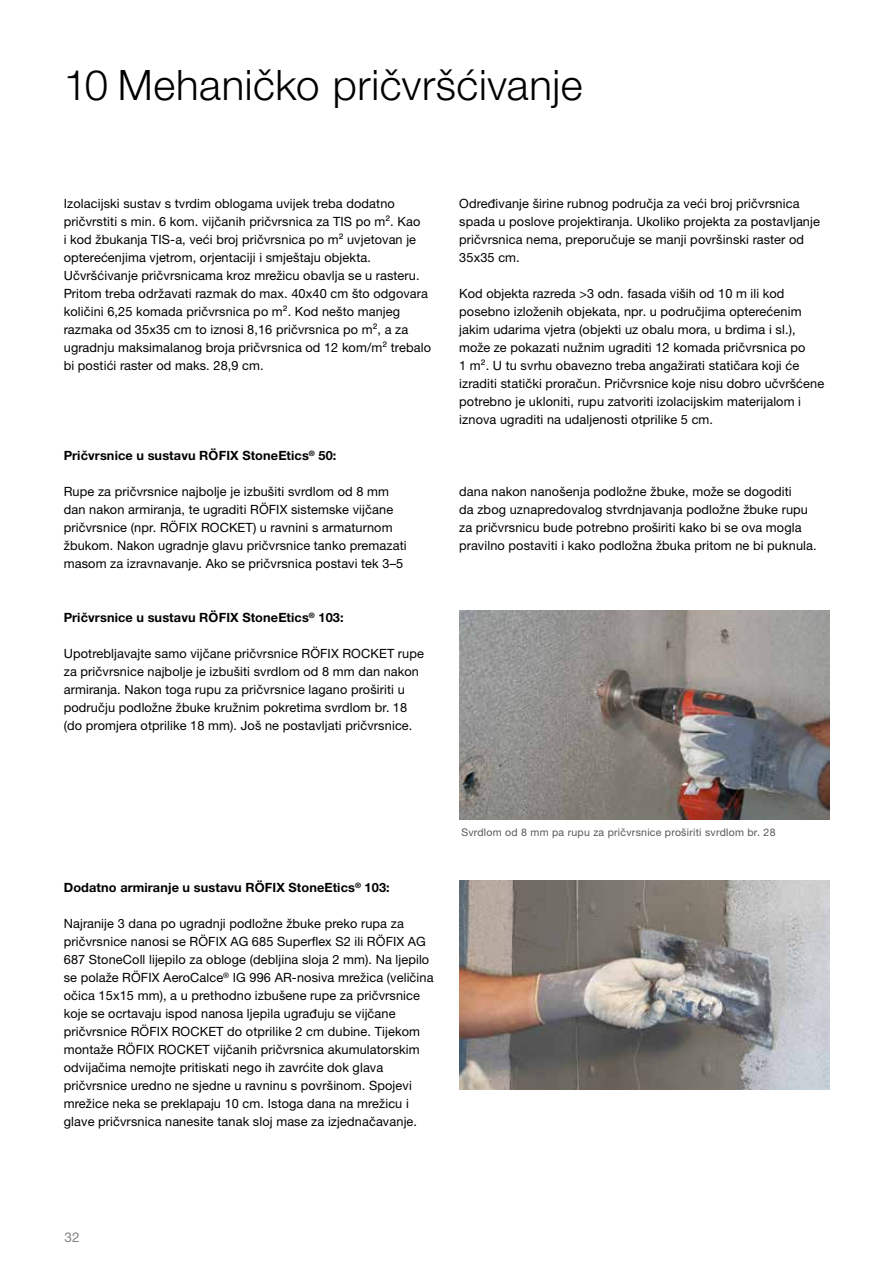
<style>
.page{position:relative;width:893px;height:1263px;background:#fff}
.page>*{position:absolute;margin:0;border:0;box-sizing:border-box;transform-origin:0 0}
.t1{font:300 42px "Helvetica Neue LTW1 G";letter-spacing:.015em;color:#000}
.t2{font:13.5px "Helvetica Neue LTW1 G";color:#828584}
.t3{font:12.75px/18px "Helvetica Neue LTW1 G";letter-spacing:.01em;color:#000}
.t4{font:700 12.75px "Helvetica Neue LTW1 G";letter-spacing:.01em;color:#000}
.t5{font:10.5px "Helvetica Neue LTW1 G";letter-spacing:.025em;color:#575756}
</style>
<div class="page">
<img style="left:459px;top:610px;width:370px;height:210px">
<img style="left:459px;top:880px;width:370px;height:210px">
<h1 class="t1" style="left:64px;top:59px;width:520px">10 Mehaničko pričvršćivanje</h1>
<p class="t3" style="left:64px;top:194px;width:369px">Izolacijski sustav s tvrdim oblogama uvijek treba dodatno pričvrstiti s min. 6 kom. vijčanih pričvrsnica za TIS po m². Kao<br>i kod žbukanja TIS-a, veći broj pričvrsnica po m² uvjetovan je opterećenjima vjetrom, orjentaciji i smještaju objekta.<br>Učvršćivanje pričvrsnicama kroz mrežicu obavlja se u rasteru.<br>Pritom treba održavati razmak do max. 40x40 cm što odgovara količini 6,25 komada pričvrsnica po m². Kod nešto manjeg razmaka od 35x35 cm to iznosi 8,16 pričvrsnica po m², a za ugradnju maksimalanog broja pričvrsnica od 12 kom/m² trebalo bi postići raster od maks. 28,9 cm.</p>
<p class="t3" style="left:459px;top:194px;width:362px">Određivanje širine rubnog područja za veći broj pričvrsnica spada u poslove projektiranja. Ukoliko projekta za postavljanje pričvrsnica nema, preporučuje se manji površinski raster od 35x35 cm.</p>
<p class="t3" style="left:459px;top:284px;width:367px">Kod objekta razreda &gt;3 odn. fasada viših od 10 m ili kod posebno izloženih objekata, npr. u područjima opterećenim jakim udarima vjetra (objekti uz obalu mora, u brdima i sl.), može ze pokazati nužnim ugraditi 12 komada pričvrsnica po<br>1 m². U tu svrhu obavezno treba angažirati statičara koji će izraditi statički proračun. Pričvrsnice koje nisu dobro učvršćene potrebno je ukloniti, rupu zatvoriti izolacijskim materijalom i iznova ugraditi na udaljenosti otprilike 5 cm.</p>
<p class="t4" style="left:64px;top:447px;width:274px">Pričvrsnice u sustavu RÖFIX StoneEtics<sup>®</sup> 50:</p>
<p class="t3" style="left:64px;top:482px;width:344px">Rupe za pričvrsnice najbolje je izbušiti svrdlom od 8 mm dan nakon armiranja, te ugraditi RÖFIX sistemske vijčane pričvrsnice (npr. RÖFIX ROCKET) u ravnini s armaturnom žbukom. Nakon ugradnje glavu pričvrsnice tanko premazati masom za izravnavanje. Ako se pričvrsnica postavi tek 3–5</p>
<p class="t4" style="left:64px;top:609px;width:281px">Pričvrsnice u sustavu RÖFIX StoneEtics<sup>®</sup> 103:</p>
<p class="t3" style="left:64px;top:644px;width:362px">Upotrebljavajte samo vijčane pričvrsnice RÖFIX ROCKET rupe za pričvrsnice najbolje je izbušiti svrdlom od 8 mm dan nakon armiranja. Nakon toga rupu za pričvrsnice lagano proširiti u području podložne žbuke kružnim pokretima svrdlom br. 18 (do promjera otprilike 18 mm). Još ne postavljati pričvrsnice.</p>
<p class="t3" style="left:459px;top:482px;width:359px">dana nakon nanošenja podložne žbuke, može se dogoditi<br>da zbog uznapredovalog stvrdnjavanja podložne žbuke rupu za pričvrsnicu bude potrebno proširiti kako bi se ova mogla pravilno postaviti i kako podložna žbuka pritom ne bi puknula.</p>
<p class="t4" style="left:64px;top:879px;width:328px">Dodatno armiranje u sustavu RÖFIX StoneEtics<sup>®</sup> 103:</p>
<p class="t3" style="left:64px;top:914px;width:371px">Najranije 3 dana po ugradnji podložne žbuke preko rupa za pričvrsnice nanosi se RÖFIX AG 685 Superflex S2 ili RÖFIX AG 687 StoneColl lijepilo za obloge (debljina sloja 2 mm). Na ljepilo se polaže RÖFIX AeroCalce<sup>®</sup> IG 996 AR-nosiva mrežica (veličina očica 15x15 mm), a u prethodno izbušene rupe za pričvrsnice koje se ocrtavaju ispod nanosa ljepila ugrađuju se vijčane pričvrsnice RÖFIX ROCKET do otprilike 2 cm dubine. Tijekom montaže RÖFIX ROCKET vijčanih pričvrsnica akumulatorskim odvijačima nemojte pritiskati nego ih zavrćite dok glava pričvrsnice uredno ne sjedne u ravninu s površinom. Spojevi mrežice neka se preklapaju 10 cm. Istoga dana na mrežicu i glave pričvrsnica nanesite tanak sloj mase za izjednačavanje.</p>
<p class="t5" style="left:461px;top:826px;width:316px">Svrdlom od 8 mm pa rupu za pričvrsnice proširiti svrdlom br. 28</p>
<p class="t2" style="left:65px;top:1228px;width:17px">32</p>
</div>
